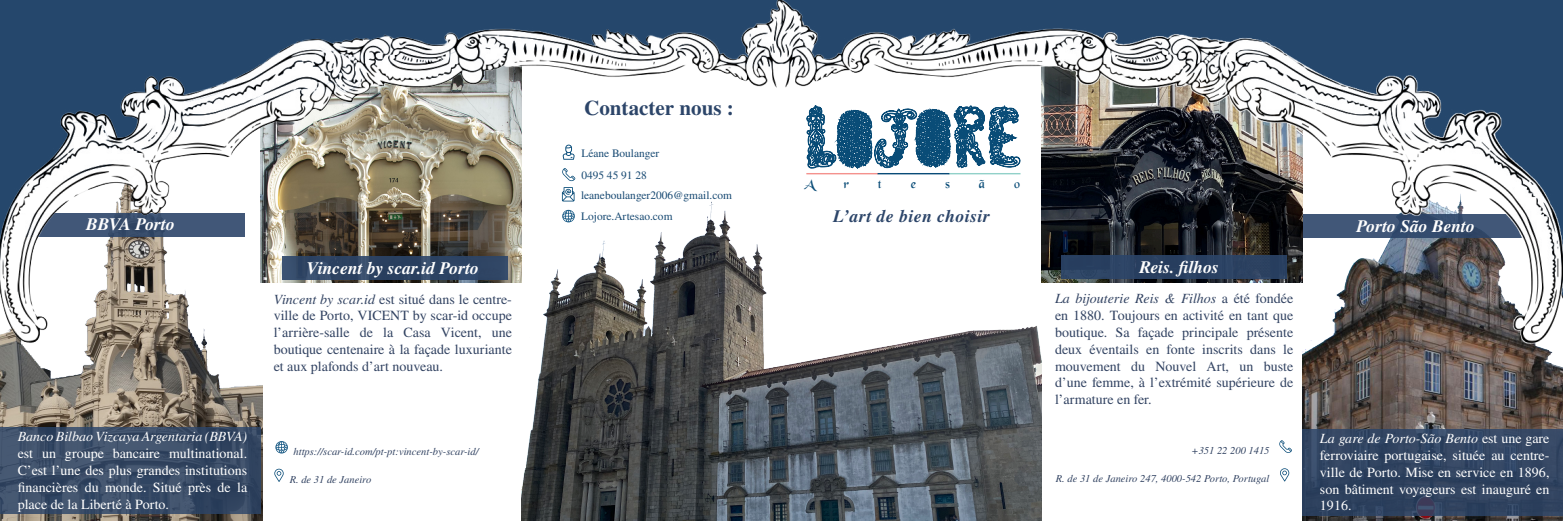
<style>
.page{position:relative;width:1563px;height:521px;background:#fff}
.page>*{position:absolute;margin:0;border:0;box-sizing:border-box;transform-origin:0 0}
.t1{font:700 21px "STIX General";color:#2c4569}
.t2{font:italic 700 17.5px "STIX General";color:#fff}
.t3{font:italic 700 17.5px "STIX General";letter-spacing:.03em;color:#2c4569}
.t4{font:14px/16.8px "STIX General";color:#324362;text-align:justify}
.t5{font:14px/16.8px "STIX General";color:#fff;text-align:justify}
.t6{font:13.39px "Black Chancery";color:#094c77}
.t7{font:11.38px "STIX General";color:#184a73}
.t8{font:italic 10.5px "STIX General";color:#324362}
.s1{font-style:italic}
</style>
<div class="page">
<img style="left:0;top:0;width:1563px;height:521px">
<div style="left:1061px;top:256px;width:226px;height:23px;background:#2a4061"></div>
<div style="left:282px;top:256px;width:225px;height:23px;background:#2c4569"></div>
<p class="t2" style="left:86px;top:213px;width:90px">BBVA Porto</p>
<p class="t5" style="left:18px;top:429px;width:231px"><span class="s1">Banco Bilbao Vizcaya Argentaria (BBVA) </span>est un groupe bancaire multinational.<br>C’est l’une des plus grandes institutions financières du monde. Situé près de la place de la Liberté à Porto.</p>
<p class="t2" style="left:306px;top:257px;width:174px">Vincent by scar.id Porto</p>
<p class="t4" style="left:274px;top:291px;width:240px"><span class="s1">Vincent by scar.id</span> est situé dans le centre&shy;ville de Porto, VICENT by scar-id occupe l’arrière-salle de la Casa Vicent, une boutique centenaire à la façade luxuriante et aux plafonds d’art nouveau.</p>
<p class="t8" style="left:293px;top:444px;width:187px">https://scar-id.com/pt-pt:vincent-by-scar-id/</p>
<p class="t8" style="left:290px;top:472px;width:83px">R. de 31 de Janeiro</p>
<p class="t1" style="left:584px;top:93px;width:151px">Contacter nous :</p>
<p class="t7" style="left:581px;top:145px;width:79px">Léane Boulanger</p>
<p class="t7" style="left:581px;top:167px;width:67px">0495 45 91 28</p>
<p class="t7" style="left:581px;top:187px;width:152px">leaneboulanger2006@gmail.com</p>
<p class="t7" style="left:581px;top:208px;width:93px">Lojore.Artesao.com</p>
<p class="t6" style="left:804px;top:177px;width:12px">A</p>
<p class="t6" style="left:843px;top:177px;width:7px">r</p>
<p class="t6" style="left:878px;top:177px;width:5px">t</p>
<p class="t6" style="left:911px;top:177px;width:7px">e</p>
<p class="t6" style="left:945px;top:177px;width:6px">s</p>
<p class="t6" style="left:979px;top:177px;width:8px">ã</p>
<p class="t6" style="left:1014px;top:177px;width:8px">o</p>
<p class="t3" style="left:833px;top:204px;width:158px">L’art de bien choisir</p>
<p class="t2" style="left:1139px;top:255px;width:81px">Reis. filhos</p>
<p class="t4" style="left:1055px;top:291px;width:240px"><span class="s1">La bijouterie Reis &amp; Filhos</span> a été fondée en 1880. Toujours en activité en tant que boutique. Sa façade principale présente deux éventails en fonte inscrits dans le mouvement du Nouvel Art, un buste d’une femme, à l’extrémité supérieure de l’armature en fer.</p>
<p class="t8" style="left:1191px;top:443px;width:79px">+351 22 200 1415</p>
<p class="t8" style="left:1056px;top:471px;width:215px">R. de 31 de Janeiro 247, 4000-542 Porto, Portugal</p>
<p class="t2" style="left:1356px;top:214px;width:120px">Porto São Bento</p>
<p class="t5" style="left:1320px;top:431px;width:231px"><span class="s1">La gare de Porto-São Bento</span> est une gare ferroviaire portugaise, située au centre&shy;ville de Porto. Mise en service en 1896, son bâtiment voyageurs est inauguré en 1916.</p>
</div>
